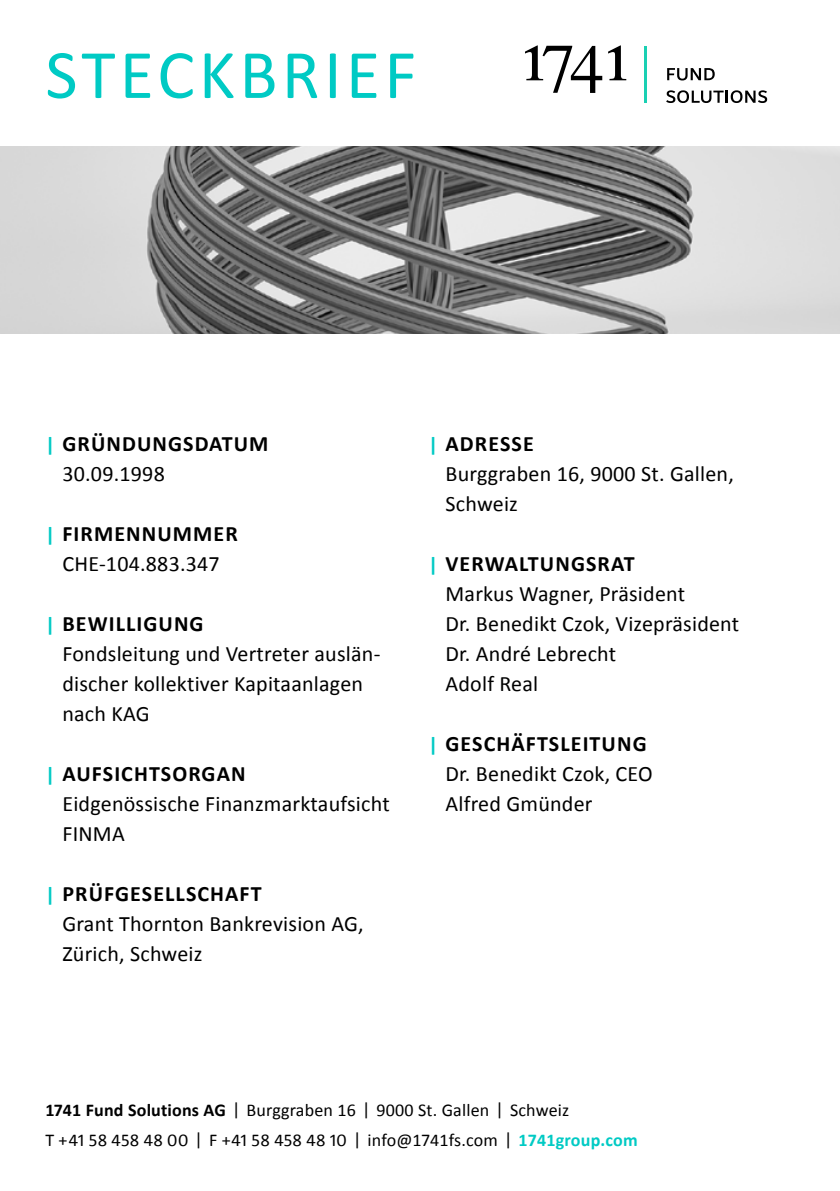
<style>
.page{position:relative;width:840px;height:1191px;background:#fff}
.page>*{position:absolute;margin:0;border:0;box-sizing:border-box;transform-origin:0 0}
.t1{font:70px "Calibri";letter-spacing:.06em;color:#00cac4}
.t2{font:22px/30px "Calibri";letter-spacing:.01em;color:#000}
.t3{font:700 22px/30px "Calibri";letter-spacing:.05em;color:#000}
.t4{font:18px "Calibri";letter-spacing:.01em;color:#000}
.s1{font-size:20px;color:#00cac4}
.s2{font-weight:400}
.s3{font-weight:700;font-size:20px;color:#00cac4}
.s4{font-weight:700}
.s5{font-weight:700;color:#00cac4}
</style>
<div class="page">
<svg style="left:525px;top:45px;width:101px;height:48px"></svg>
<hr style="left:643px;top:46px;width:3px;height:57px;background:#1ad0b3">
<svg style="left:667px;top:68px;width:47px;height:12px"></svg>
<svg style="left:666px;top:90px;width:100px;height:13px"></svg>
<img style="left:0;top:147px;width:839px;height:186px">
<p class="t1" style="left:45px;top:31px;width:372px">STECKBRIEF</p>
<p class="t3" style="left:62px;top:428px;width:207px;text-indent:-17px"><span class="s1">|</span> GRÜNDUNGSDATUM<br><span class="s2">30.09.1998</span></p>
<p class="t2" style="left:45px;top:518px;width:194px;text-align:center"><span class="s3">|</span> <span class="s4">FIRMENNUMMER<br></span>CHE-104.883.347</p>
<p class="t2" style="left:62px;top:608px;width:319px;text-indent:-17px"><span class="s3">|</span> <span class="s4">BEWILLIGUNG<br></span>Fondsleitung und Vertreter auslän&shy;discher kollektiver Kapitaanlagen nach KAG</p>
<p class="t2" style="left:62px;top:758px;width:328px;text-indent:-17px"><span class="s3">|</span> <span class="s4">AUFSICHTSORGAN<br></span>Eidgenössische Finanzmarktaufsicht<br>FINMA</p>
<p class="t2" style="left:62px;top:878px;width:303px;text-indent:-17px"><span class="s3">|</span> <span class="s4">PRÜFGESELLSCHAFT<br></span>Grant Thornton Bankrevision AG,<br>Zürich, Schweiz</p>
<p class="t2" style="left:445px;top:428px;width:290px;text-indent:-17px"><span class="s3">|</span> <span class="s4">ADRESSE<br></span>Burggraben 16, 9000 St. Gallen,<br>Schweiz</p>
<p class="t2" style="left:445px;top:548px;width:241px;text-indent:-17px"><span class="s3">|</span> <span class="s4">VERWALTUNGSRAT<br></span>Markus Wagner, Präsident</p>
<p class="t2" style="left:445px;top:608px;width:295px">Dr. Benedikt Czok, Vizepräsident</p>
<p class="t2" style="left:445px;top:638px;width:172px">Dr. André Lebrecht</p>
<p class="t2" style="left:445px;top:668px;width:94px">Adolf Real</p>
<p class="t2" style="left:428px;top:728px;width:226px;text-align:right"><span class="s3">|</span> <span class="s4">GESCHÄFTSLEITUNG<br></span>Dr. Benedikt Czok, CEO</p>
<p class="t2" style="left:445px;top:788px;width:148px">Alfred Gmünder</p>
<p class="t4" style="left:45px;top:1098px;width:525px"><span class="s4">1741 Fund Solutions AG</span> | Burggraben 16 | 9000 St. Gallen | Schweiz</p>
<p class="t4" style="left:45px;top:1128px;width:593px">T +41 58 458 48 00 | F +41 58 458 48 10 | info@1741fs.com | <span class="s5">1741group.com</span></p>
</div>
